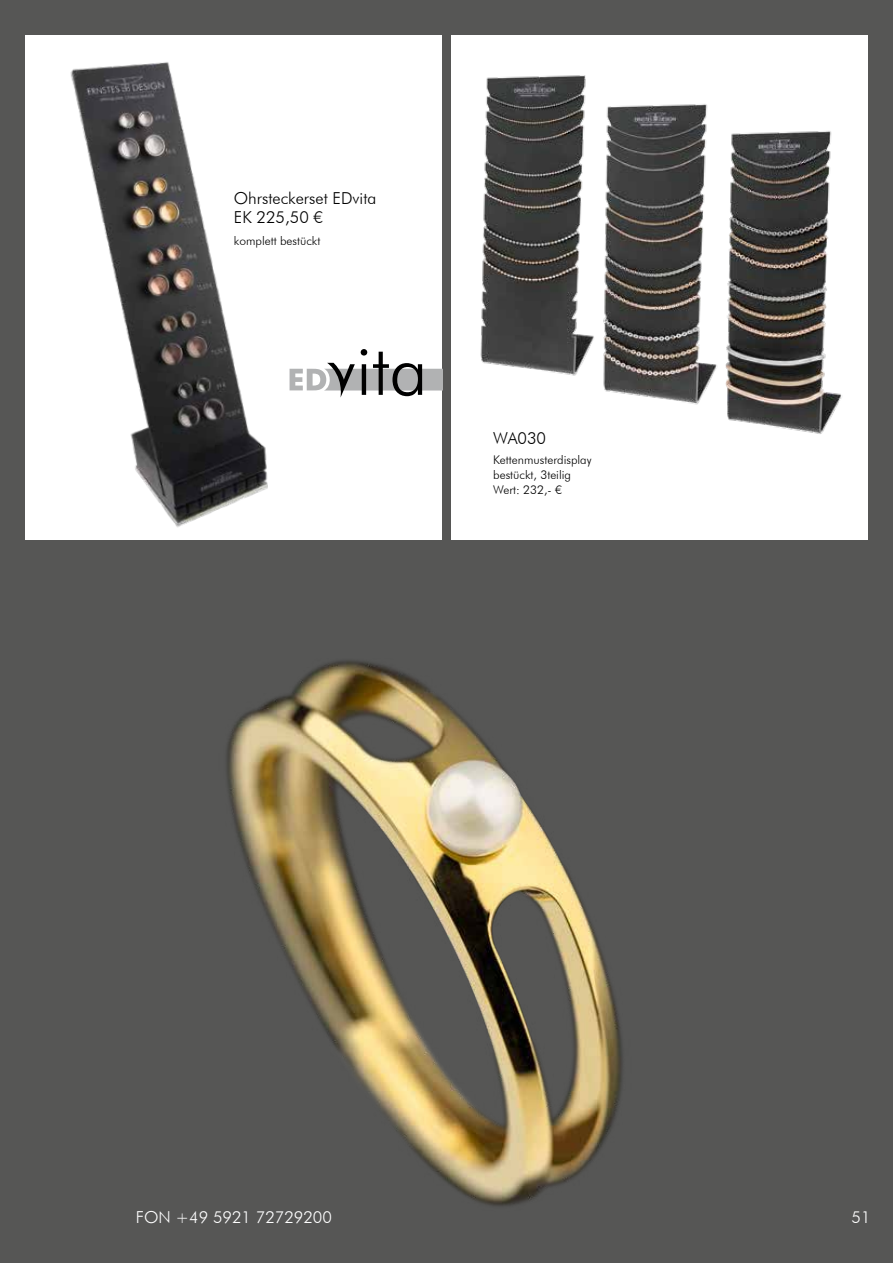
<style>
.page{position:relative;width:893px;height:1263px;background:#565655}
.page>*{position:absolute;margin:0;border:0;box-sizing:border-box;transform-origin:0 0}
.t1{font:300 16.5px/19.8px "Futura BT";color:#000}
.t2{font:300 16.5px "Futura BT";color:#fff}
.t3{font:300 12px/14.7px "Futura BT";color:#000}
</style>
<div class="page">
<div style="left:451px;top:35px;width:416px;height:505px;background:#fff"></div>
<div style="left:26px;top:35px;width:416px;height:505px;background:#fff"></div>
<img style="left:70px;top:62px;width:220px;height:466px">
<svg style="left:290px;top:349px;width:152px;height:49px"></svg>
<img style="left:480px;top:75px;width:106px;height:301px">
<img style="left:585px;top:95px;width:128px;height:310px">
<img style="left:713px;top:130px;width:129px;height:304px">
<img style="left:227px;top:660px;width:396px;height:546px">
<h1 class="t1" style="left:234px;top:188px;width:144px">Ohrsteckerset EDvita<br>EK 225,50 €</h1>
<p class="t3" style="left:234px;top:234px;width:88px">komplett bestückt</p>
<h1 class="t1" style="left:493px;top:428px;width:54px">WA030</h1>
<p class="t3" style="left:493px;top:452px;width:100px">Kettenmusterdisplay bestückt, 3teilig<br>Wert: 232,- €</p>
<h1 class="t2" style="left:136px;top:1207px;width:198px">FON +49 5921 72729200</h1>
<h1 class="t2" style="left:852px;top:1207px;width:21px">51</h1>
</div>
